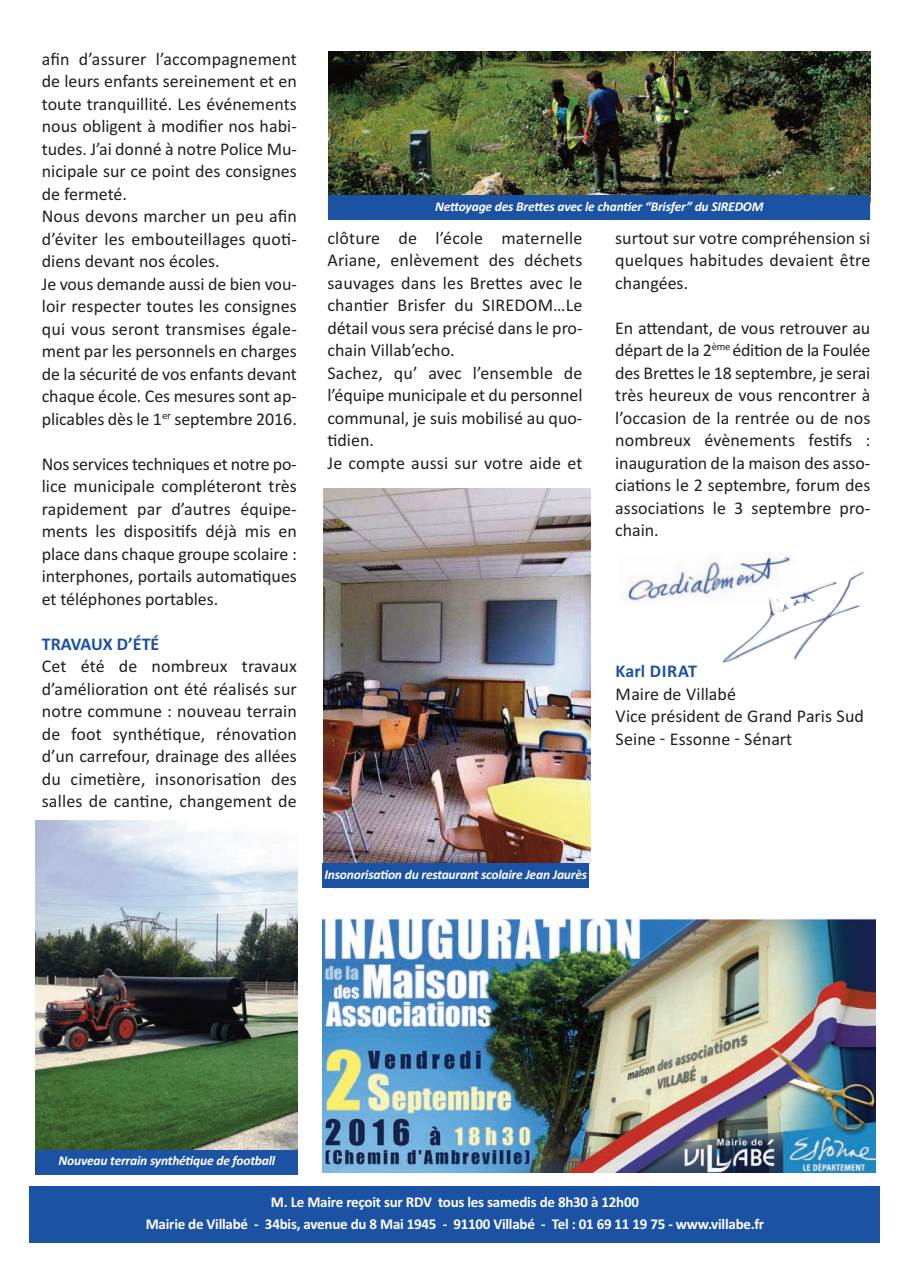
<style>
.page{position:relative;width:910px;height:1280px;background:#fff}
.page>*{position:absolute;margin:0;border:0;box-sizing:border-box;transform-origin:0 0}
.t1{font:18px/22.5px "Calibri";color:#231f20;text-align:justify}
.t2{font:700 18px "Calibri";color:#1c52a4}
.t3{font:700 15px/21.8px "Calibri";letter-spacing:-.015em;color:#fff;text-align:center}
.t4{font:italic 700 13.5px "Calibri";letter-spacing:-.015em;color:#fff}
</style>
<div class="page">
<div style="left:30px;top:1186px;width:850px;height:56px;background:#1c52a4"></div>
<img style="left:36px;top:820px;width:261px;height:330px">
<img style="left:324px;top:488px;width:266px;height:376px">
<img style="left:625px;top:553px;width:166px;height:50px">
<img style="left:723px;top:570px;width:142px;height:92px">
<div style="left:36px;top:1150px;width:261px;height:24px;background:#1c52a4"></div>
<div style="left:322px;top:863px;width:267px;height:24px;background:#1c52a4"></div>
<img style="left:322px;top:918px;width:554px;height:254px">
<img style="left:329px;top:51px;width:541px;height:144px">
<div style="left:328px;top:195px;width:542px;height:25px;background:#1c52a4"></div>
<p class="t1" style="left:42px;top:47px;width:257px;text-align:left">afin d’assurer l’accompagnement de leurs enfants sereinement et en toute tranquillité. Les événements nous obligent à modifier nos habi&shy;tudes. J’ai donné à notre Police Mu&shy;nicipale sur ce point des consignes de fermeté.<br>Nous devons marcher un peu afin d’éviter les embouteillages quoti&shy;diens devant nos écoles.<br>Je vous demande aussi de bien vou&shy;loir respecter toutes les consignes qui vous seront transmises égale&shy;ment par les personnels en charges de la sécurité de vos enfants devant chaque école. Ces mesures sont ap&shy;plicables dès le 1<sup>er</sup> septembre 2016.</p>
<p class="t1" style="left:42px;top:452px;width:257px">Nos services techniques et notre po&shy;lice municipale compléteront très rapidement par d’autres équipe&shy;ments les dispositifs déjà mis en place dans chaque groupe scolaire : interphones, portails automatiques et téléphones portables.</p>
<p class="t2" style="left:42px;top:633px;width:119px">TRAVAUX D’ÉTÉ</p>
<p class="t1" style="left:42px;top:655px;width:257px">Cet été de nombreux travaux d’amélioration ont été réalisés sur notre commune : nouveau terrain de foot synthétique, rénovation d’un carrefour, drainage des allées du cimetière, insonorisation des salles de cantine, changement de</p>
<p class="t4" style="left:435px;top:198px;width:330px">Nettoyage des Brettes avec le chantier “Brisfer” du SIREDOM</p>
<p class="t1" style="left:327px;top:226px;width:257px;text-align:left">clôture de l’école maternelle<br>Ariane, enlèvement des déchets sauvages dans les Brettes avec le chantier Brisfer du SIREDOM…Le détail vous sera précisé dans le pro&shy;chain Villab’echo.<br>Sachez, qu’ avec l’ensemble de l’équipe municipale et du personnel communal, je suis mobilisé au quo&shy;tidien.<br>Je compte aussi sur votre aide et</p>
<p class="t1" style="left:615px;top:226px;width:257px">surtout sur votre compréhension si quelques habitudes devaient être changées.</p>
<p class="t1" style="left:615px;top:316px;width:257px">En attendant, de vous retrouver au départ de la 2<sup>ème</sup> édition de la Foulée des Brettes le 18 septembre, je serai très heureux de vous rencontrer à l’occasion de la rentrée ou de nos nombreux évènements festifs : inauguration de la maison des asso&shy;ciations le 2 septembre, forum des associations le 3 septembre pro&shy;chain.</p>
<p class="t2" style="left:616px;top:661px;width:83px">Karl DIRAT</p>
<p class="t1" style="left:616px;top:682px;width:250px;text-align:left">Maire de Villabé<br>Vice président de Grand Paris Sud<br>Seine - Essonne - Sénart</p>
<p class="t4" style="left:324px;top:866px;width:264px">Insonorisation du restaurant scolaire Jean Jaurès</p>
<p class="t4" style="left:59px;top:1153px;width:218px">Nouveau terrain synthétique de football</p>
<p class="t3" style="left:146px;top:1191px;width:620px">M. Le Maire reçoit sur RDV tous les samedis de 8h30 à 12h00<br>Mairie de Villabé - 34bis, avenue du 8 Mai 1945 - 91100 Villabé - Tel : 01 69 11 19 75 - www.villabe.fr</p>
</div>
